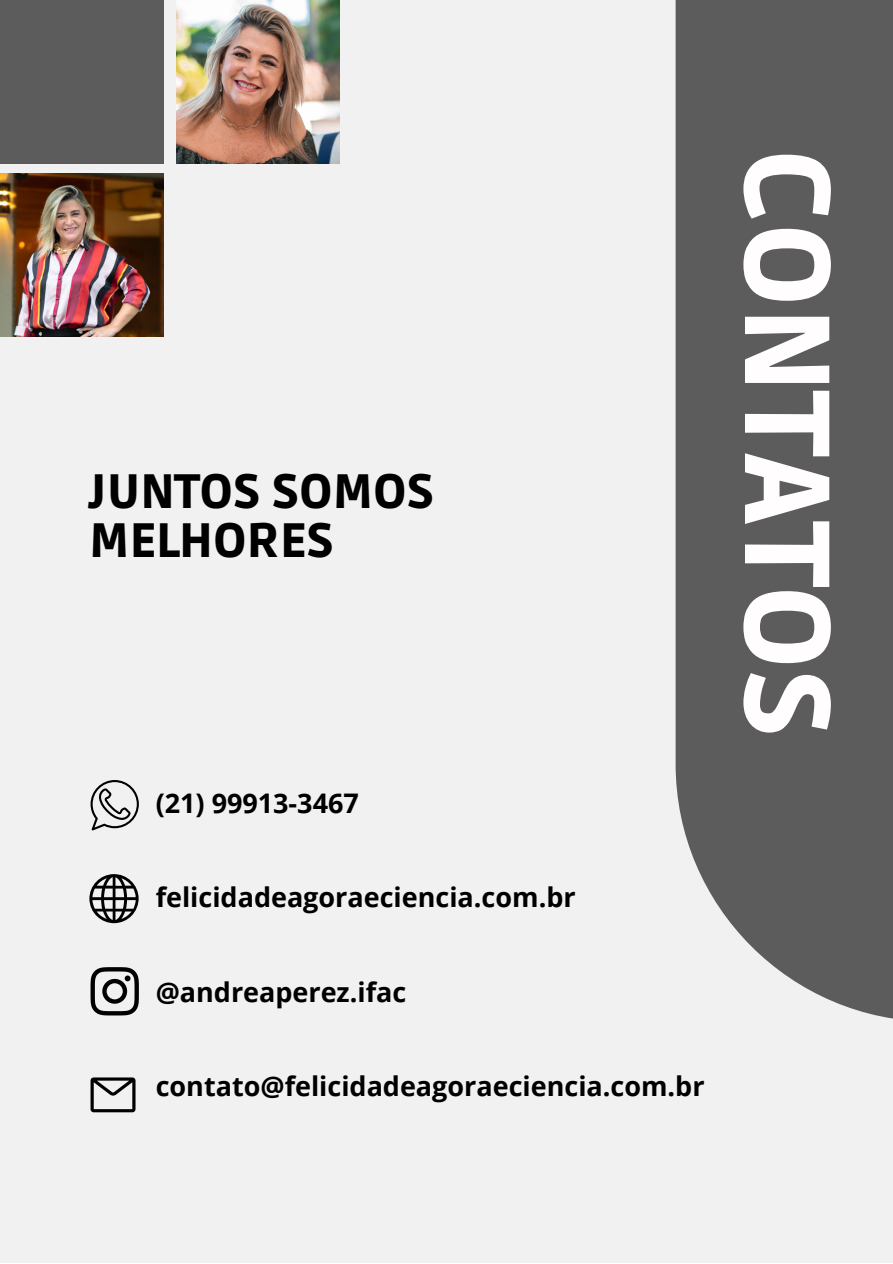
<style>
.page{position:relative;width:893px;height:1264px;background:#fff}
.page>*{position:absolute;margin:0;border:0;box-sizing:border-box;transform-origin:0 0}
.t1{font:900 119.85px "Ruda";color:#fffdfd}
.t2{font:900 48px/48.3px "Ruda";color:#000}
.t3{font:700 27px "Open Sans";color:#000}
</style>
<div class="page">
<div style="left:0;top:0;width:892px;height:1262px;background:#f1f1f1"></div>
<div style="left:675px;top:0;width:217px;height:1019px;background:#5c5c5c"></div>
<svg style="left:90px;top:967px;width:49px;height:48px"></svg>
<svg style="left:89px;top:874px;width:50px;height:49px"></svg>
<svg style="left:90px;top:1077px;width:45px;height:35px"></svg>
<svg style="left:90px;top:780px;width:49px;height:50px"></svg>
<div style="left:0;top:0;width:163px;height:163px;background:#5c5c5c"></div>
<img style="left:177px;top:0;width:163px;height:163px">
<img style="left:0;top:174px;width:163px;height:163px">
<h2 class="t2" style="left:89px;top:469px;width:346px">JUNTOS SOMOS<br>MELHORES</h2>
<p class="t3" style="left:156px;top:783px;width:205px">(21) 99913-3467</p>
<p class="t3" style="left:156px;top:878px;width:421px">felicidadeagoraeciencia.com.br</p>
<p class="t3" style="left:156px;top:972px;width:252px">@andreaperez.ifac</p>
<p class="t3" style="left:156px;top:1067px;width:550px">contato@felicidadeagoraeciencia.com.br</p>
<h1 class="t1" style="left:855px;top:149px;width:590px;rotate:90deg">CONTATOS</h1>
</div>
